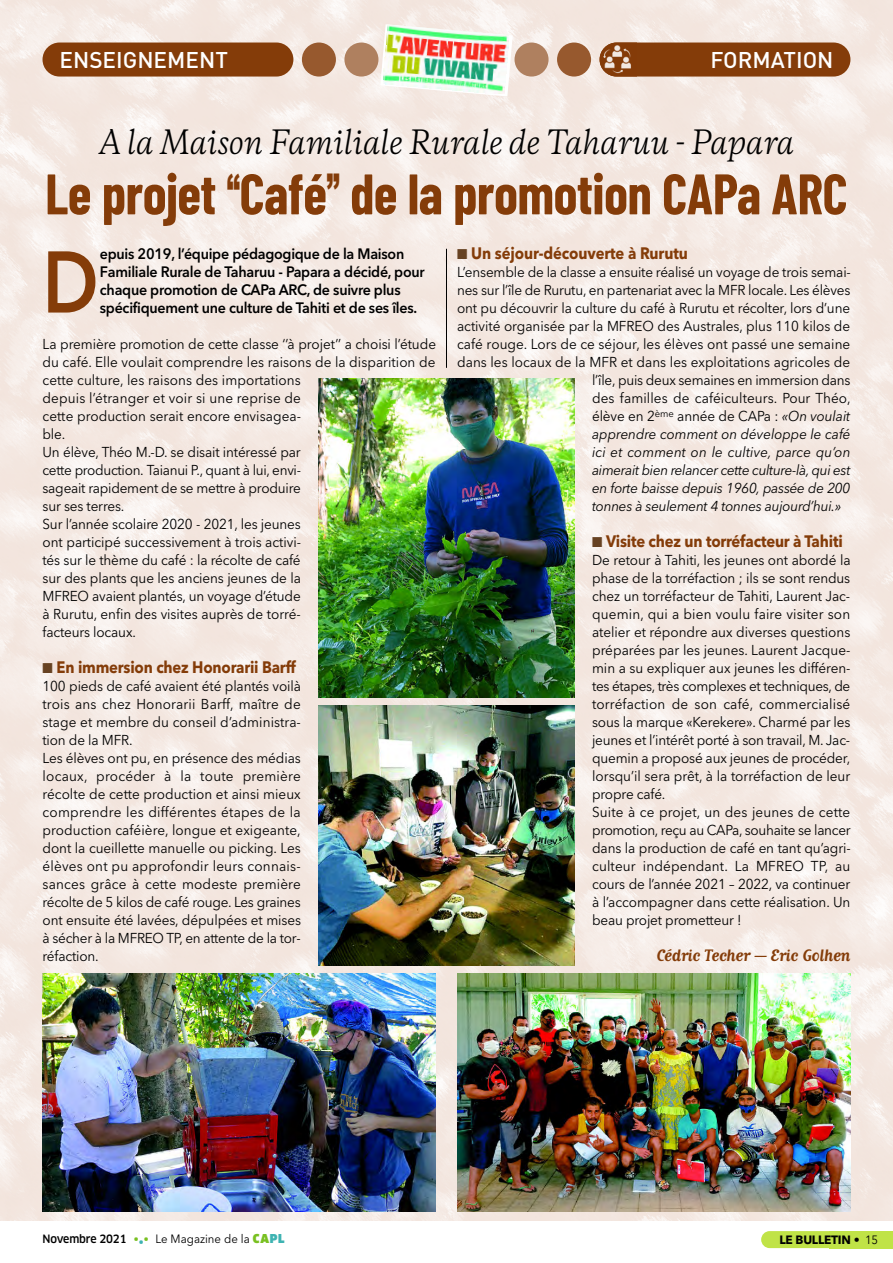
<style>
.page{position:relative;width:893px;height:1263px;background:#fff}
.page>*{position:absolute;margin:0;border:0;box-sizing:border-box;transform-origin:0 0}
.t1{font:600 86.4px "Avenir Next LT Pro";color:#843c09;scale:.85 1}
.t2{font:700 57px "Barlow Condensed";letter-spacing:-.01em;color:#843c09;scale:.95 1}
.t3{font:italic 31.5px "Copernicus";color:#000;scale:.9 1}
.t4{font:500 22.5px "DIN";color:#fff}
.t5{font:700 19.5px "Matrix Script";letter-spacing:-.015em;color:#843c09;scale:.95 1}
.t6{font:700 16.5px "Avenir Next LT Pro";letter-spacing:-.015em;color:#843c09;scale:.9 1}
.t7{font:600 15px/18px "Avenir Next LT Pro";letter-spacing:-.02em;color:#000;scale:.95 1}
.t8{font:14.25px/18px "Avenir Next LT Pro";letter-spacing:-.005em;color:#000;scale:.95 1}
.t9{font:italic 14.25px "Avenir Next LT Pro";letter-spacing:-.015em;color:#000;scale:.95 1}
.t10{font:italic 14.25px "Avenir Next LT Pro";letter-spacing:.005em;color:#000;scale:.95 1}
.t11{font:12px "Avenir Next LT Pro";color:#000;scale:.95 1}
.t12{font:700 12px "Avenir Next LT Pro";letter-spacing:-.02em;color:#000}
.s1{color:#674222}
.s2{font-style:italic}
.s3{font-family:"Clan";font-weight:500;font-size:11.25px}
.s4{font-family:"Clan";font-weight:500;color:#79c021}
.s5{font-family:"Clan";font-weight:500;color:#3eb3b2}
.s6{font-family:"Clan OT";font-weight:900;color:#79c021}
.s7{font-family:"Clan OT";font-weight:900;color:#3eb3b2}
.s8{font-weight:400}
</style>
<div class="page">
<img style="left:0;top:0;width:893px;height:1220px">
<div style="left:761px;top:1231px;width:132px;height:17px;background:#c0e347"></div>
<div style="left:43px;top:43px;width:250px;height:34px;background:#843c09;border-radius:17px"></div>
<div style="left:600px;top:43px;width:250px;height:34px;background:#843c09;border-radius:17px"></div>
<img style="left:600px;top:43px;width:36px;height:34px">
<div style="left:302px;top:43px;width:34px;height:34px;background:#97592e;border-radius:17px"></div>
<div style="left:344px;top:43px;width:34px;height:34px;background:#af805f;border-radius:17px"></div>
<div style="left:514px;top:43px;width:35px;height:34px;background:#af805f;border-radius:17px"></div>
<div style="left:557px;top:43px;width:34px;height:34px;background:#97592e;border-radius:17px"></div>
<svg style="left:380px;top:24px;width:133px;height:72px"></svg>
<img style="left:383px;top:24px;width:126px;height:70px">
<img style="left:457px;top:974px;width:393px;height:238px">
<img style="left:43px;top:974px;width:393px;height:238px">
<img style="left:319px;top:706px;width:255px;height:259px">
<img style="left:319px;top:378px;width:255px;height:319px">
<hr style="left:446px;top:249px;width:1px;height:119px;background:#000">
<h3 class="t4" style="left:60px;top:47px;width:170px">ENSEIGNEMENT</h3>
<h3 class="t4" style="left:710px;top:47px;width:124px">FORMATION</h3>
<h3 class="t3" style="left:99px;top:130px;width:774px">A la Maison Familiale Rurale de Taharuu - Papara</h3>
<h2 class="t2" style="left:45px;top:158px;width:846px">Le projet <sup>“</sup>Café<sup>”</sup> de la promotion CAPa ARC</h2>
<h1 class="t1" style="left:43px;top:251px;width:68px">D</h1>
<p class="t7" style="left:100px;top:246px;width:343px">epuis 2019, l’équipe pédagogique de la Maison Familiale Rurale de Taharuu - Papara a décidé, pour chaque promotion de CAPa ARC, de suivre plus spécifiquement une culture de Tahiti et de ses îles.</p>
<p class="t8" style="left:43px;top:336px;width:416px">La première promotion de cette classe ‘’à projet’’ a choisi l’étude du café. Elle voulait comprendre les raisons de la disparition de cette culture, les raisons des importations<br>depuis l’étranger et voir si une reprise de<br>cette production serait encore envisagea-<br>ble.<br>Un élève, Théo M.-D. se disait intéressé par<br>cette production. Taianui P., quant à lui, envi-<br>sageait rapidement de se mettre à produire<br>sur ses terres.<br>Sur l’année scolaire 2020 - 2021, les jeunes<br>ont participé successivement à trois activi-<br>tés sur le thème du café : la récolte de café<br>sur des plants que les anciens jeunes de la<br>MFREO avaient plantés, un voyage d’étude<br>à Rurutu, enfin des visites auprès de torré-<br>facteurs locaux.</p>
<p class="t6" style="left:43px;top:661px;width:283px"><span class="s1">■</span> En immersion chez Honorarii Barff</p>
<p class="t8" style="left:43px;top:678px;width:274px">100 pieds de café avaient été plantés voilà trois ans chez Honorarii Barff, maître de stage et membre du conseil d’administra&shy;tion de la MFR.<br>Les élèves ont pu, en présence des médias locaux, procéder à la toute première récolte de cette production et ainsi mieux comprendre les différentes étapes de la production caféière, longue et exigeante, dont la cueillette manuelle ou picking. Les élèves ont pu approfondir leurs connais&shy;sances grâce à cette modeste première récolte de 5 kilos de café rouge. Les graines ont ensuite été lavées, dépulpées et mises à sécher à la MFREO TP, en attente de la tor&shy;réfaction.</p>
<p class="t6" style="left:457px;top:247px;width:258px"><span class="s1">■</span> Un séjour-découverte à Rurutu</p>
<p class="t8" style="left:457px;top:264px;width:416px">L’ensemble de la classe a ensuite réalisé un voyage de trois semai-</p>
<p class="t8" style="left:457px;top:282px;width:415px">nes sur l’île de Rurutu, en partenariat avec la MFR locale. Les élèves</p>
<p class="t8" style="left:457px;top:300px;width:415px">ont pu découvrir la culture du café à Rurutu et récolter, lors d’une</p>
<p class="t8" style="left:457px;top:318px;width:415px">activité organisée par la MFREO des Australes, plus 110 kilos de</p>
<p class="t8" style="left:457px;top:336px;width:415px">café rouge. Lors de ce séjour, les élèves ont passé une semaine</p>
<p class="t8" style="left:457px;top:354px;width:415px">dans les locaux de la MFR et dans les exploitations agricoles de</p>
<p class="t8" style="left:592px;top:372px;width:274px">l’île, puis deux semaines en immersion dans</p>
<p class="t8" style="left:592px;top:390px;width:274px">des familles de caféiculteurs. Pour Théo,</p>
<p class="t8" style="left:592px;top:408px;width:273px">élève en 2<sup>ème</sup> année de CAPa : <span class="s2">«On voulait</span></p>
<p class="t9" style="left:592px;top:428px;width:274px">apprendre comment on développe le café</p>
<p class="t10" style="left:592px;top:446px;width:274px">ici et comment on le cultive, parce qu’on</p>
<p class="t9" style="left:592px;top:464px;width:274px">aimerait bien relancer cette culture-là, qui est</p>
<p class="t9" style="left:592px;top:482px;width:273px">en forte baisse depuis 1960, passée de 200</p>
<p class="t9" style="left:592px;top:500px;width:264px">tonnes à seulement 4 tonnes aujourd’hui.»</p>
<p class="t6" style="left:592px;top:535px;width:280px"><span class="s1">■</span> Visite chez un torréfacteur à Tahiti</p>
<p class="t8" style="left:592px;top:552px;width:274px">De retour à Tahiti, les jeunes ont abordé la phase de la torréfaction ; ils se sont rendus chez un torréfacteur de Tahiti, Laurent Jac&shy;quemin, qui a bien voulu faire visiter son atelier et répondre aux diverses questions préparées par les jeunes. Laurent Jacque&shy;min a su expliquer aux jeunes les différen&shy;tes étapes, très complexes et techniques, de torréfaction de son café, commercialisé sous la marque «Kerekere». Charmé par les jeunes et l’intérêt porté à son travail, M. Jac&shy;quemin a proposé aux jeunes de procéder, lorsqu’il sera prêt, à la torréfaction de leur propre café.<br>Suite à ce projet, un des jeunes de cette promotion, reçu au CAPa, souhaite se lancer dans la production de café en tant qu’agri&shy;culteur indépendant. La MFREO TP, au cours de l’année 2021 – 2022, va continuer à l’accompagner dans cette réalisation. Un beau projet prometteur !</p>
<h3 class="t5" style="left:656px;top:942px;width:206px">Cédric Techer – Eric Golhen</h3>
<p class="t11" style="left:43px;top:1234px;width:256px"><span class="s3">Novembre 2021</span> <span class="s4">•</span><span class="s5">•</span><span class="s4">•</span> Le Magazine de la <span class="s6">CA</span><span class="s7">PL</span></p>
<p class="t12" style="left:779px;top:1235px;width:100px">LE BULLETIN • <span class="s8">15</span></p>
</div>
